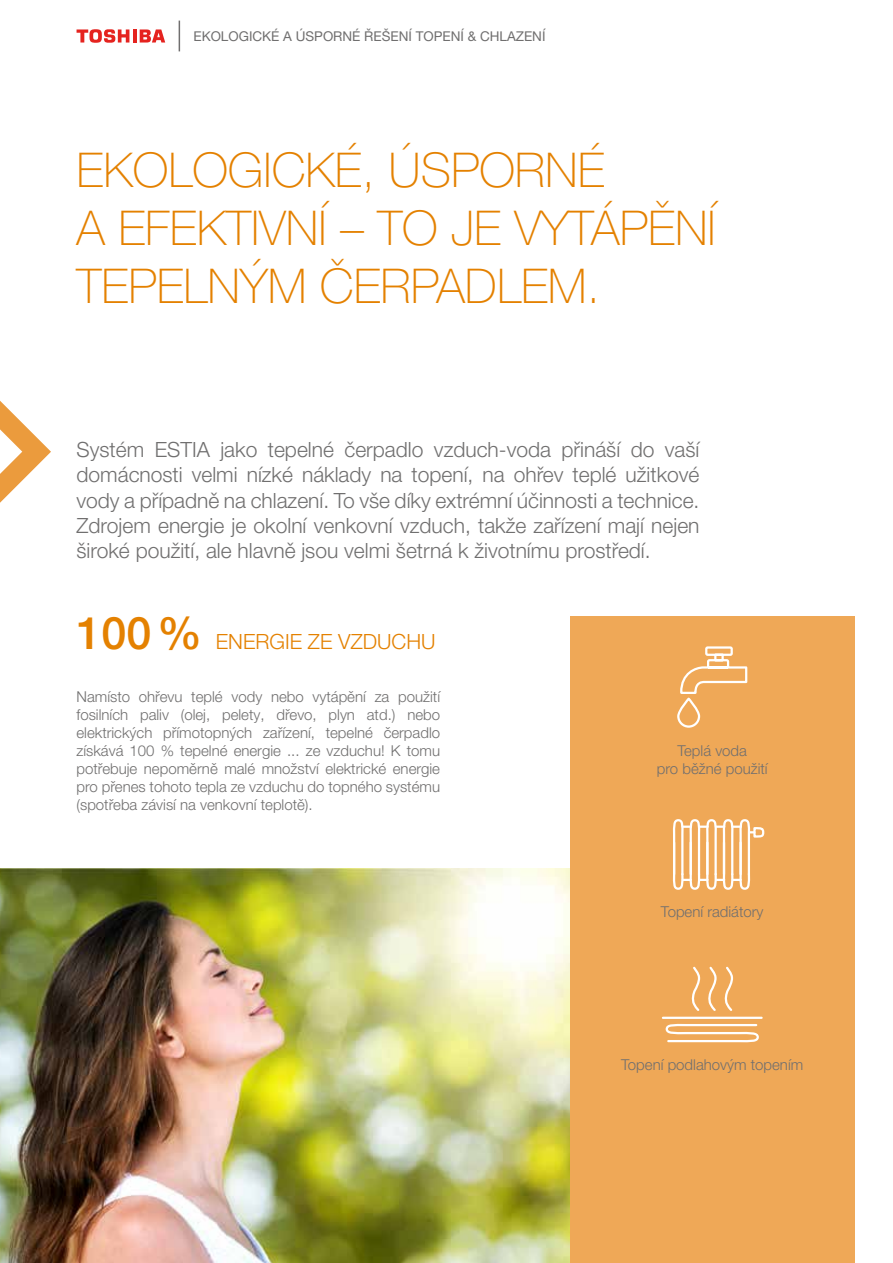
<style>
.page{position:relative;width:893px;height:1263px;background:#fff}
.page>*{position:absolute;margin:0;border:0;box-sizing:border-box;transform-origin:0 0}
.t1{font:100 48px/57.6px "Helvetica Neue LT Pro";color:#e48100}
.t2{font:300 21px/25.2px "Helvetica Neue LT Pro";color:#706f6f;text-align:justify}
.t3{font:300 21px "Helvetica Neue LT Pro";color:#e48100}
.t4{font:300 15px/18px "Helvetica Neue LT Pro";color:#706f6f;text-align:justify}
.t5{font:13.5px "Helvetica Neue LT Pro";color:#706f6f}
.s1{font-weight:500;font-size:45px}
</style>
<div class="page">
<hr style="left:133px;top:29px;width:3px;height:14px;background:#e5231f">
<svg style="left:140px;top:29px;width:25px;height:14px"></svg>
<svg style="left:77px;top:29px;width:52px;height:14px"></svg>
<img style="left:0;top:868px;width:570px;height:395px">
<div style="left:570px;top:617px;width:285px;height:646px;background:#efa857"></div>
<svg style="left:0;top:401px;width:51px;height:102px"></svg>
<svg style="left:691px;top:966px;width:43px;height:45px"></svg>
<hr style="left:663px;top:1017px;width:99px;height:2px;background:#fff">
<svg style="left:665px;top:1023px;width:94px;height:20px"></svg>
<svg style="left:672px;top:819px;width:93px;height:71px"></svg>
<svg style="left:677px;top:646px;width:71px;height:82px"></svg>
<hr style="left:179px;top:21px;width:1px;height:30px;background:#706f6f">
<p class="t5" style="left:193px;top:28px;width:354px">EKOLOGICKÉ A ÚSPORNÉ ŘEŠENÍ TOPENÍ &amp; CHLAZENÍ</p>
<h1 class="t1" style="left:77px;top:141px;width:641px">EKOLOGICKÉ, ÚSPORNÉ<br>A EFEKTIVNÍ – TO JE VYTÁPĚNÍ<br>TEPELNÝM ČERPADLEM.</h1>
<p class="t2" style="left:77px;top:437px;width:624px">Systém ESTIA jako tepelné čerpadlo vzduch-voda přináší do vaší domácnosti velmi nízké náklady na topení, na ohřev teplé užitkové vody a případně na chlazení. To vše díky extrémní účinnosti a technice.<br>Zdrojem energie je okolní venkovní vzduch, takže zařízení mají nejen široké použití, ale hlavně jsou velmi šetrná k životnímu prostředí.</p>
<h2 class="t3" style="left:77px;top:628px;width:360px"><span class="s1">100%</span> ENERGIE ZE VZDUCHU</h2>
<p class="t4" style="left:77px;top:687px;width:365px">Namísto ohřevu teplé vody nebo vytápění za použití fosilních paliv (olej, pelety, dřevo, plyn atd.) nebo elektrických přímotopných zařízení, tepelné čerpadlo získává 100 % tepelné energie ... ze vzduchu! K tomu potřebuje nepoměrně malé množství elektrické energie pro přenes tohoto tepla ze vzduchu do topného systému (spotřeba závisí na venkovní teplotě).</p>
<p class="t4" style="left:657px;top:741px;width:112px;text-align:center">Teplá voda<br>pro běžné použití</p>
<p class="t4" style="left:661px;top:902px;width:104px">Topení radiátory</p>
<p class="t4" style="left:621px;top:1055px;width:183px">Topení podlahovým topením</p>
</div>
